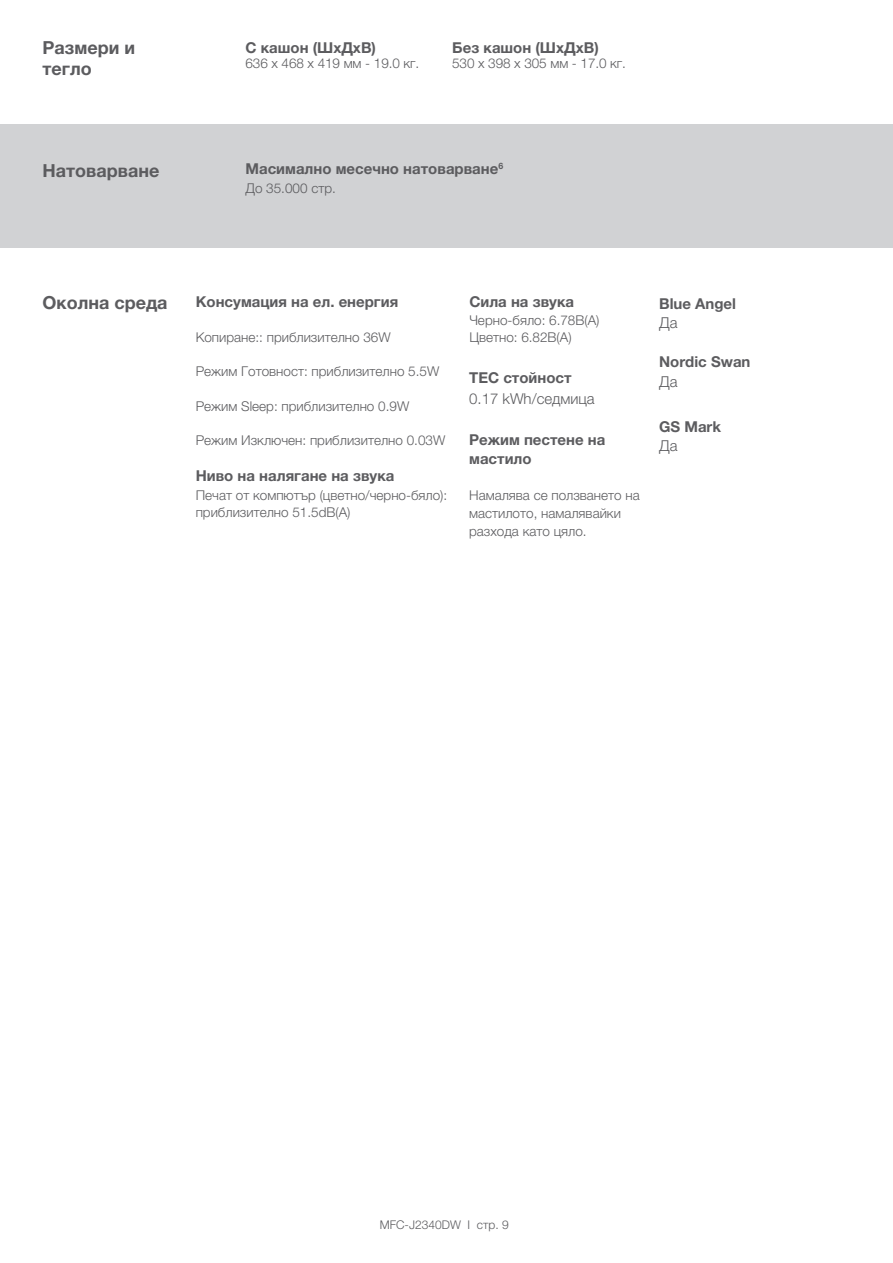
<style>
.page{position:relative;width:893px;height:1263px;background:#fff}
.page>*{position:absolute;margin:0;border:0;box-sizing:border-box;transform-origin:0 0}
.t1{font:700 18px/21px "Helvetica Neue LTW1 G";color:#5c5c5f}
.t2{font:700 15px/19.2px "Helvetica Neue LTW1 G";color:#5c5c5f}
.t3{font:300 15px "Helvetica Neue LTW1 G";color:#5c5c5f}
.t4{font:300 13.5px/18px "Helvetica Neue LTW1 G";color:#5c5c5f}
.t5{font:300 12px "Helvetica Neue LTW1 G";color:#5c5c5f}
</style>
<div class="page">
<div style="left:0;top:124px;width:893px;height:124px;background:#d1d2d4"></div>
<h1 class="t1" style="left:43px;top:37px;width:94px">Размери и тегло</h1>
<p class="t2" style="left:245px;top:38px;width:132px">С кашон (ШxДxВ)</p>
<p class="t4" style="left:245px;top:54px;width:175px">636 x 468 x 419 мм - 19.0 кг.</p>
<p class="t2" style="left:452px;top:38px;width:148px">Без кашон (ШxДxВ)</p>
<p class="t4" style="left:452px;top:54px;width:175px">530 x 398 x 305 мм - 17.0 кг.</p>
<h1 class="t1" style="left:43px;top:160px;width:118px">Натоварване</h1>
<p class="t2" style="left:245px;top:159px;width:259px">Масимално месечно натоварване<sup>6</sup></p>
<p class="t4" style="left:245px;top:179px;width:92px">До 35.000 стр.</p>
<h1 class="t1" style="left:43px;top:292px;width:127px">Околна среда</h1>
<p class="t2" style="left:196px;top:292px;width:204px">Консумация на ел. енергия</p>
<p class="t4" style="left:196px;top:328px;width:196px">Копиране:: приблизително 36W</p>
<p class="t4" style="left:196px;top:362px;width:245px">Режим Готовност: приблизително 5.5W</p>
<p class="t4" style="left:196px;top:397px;width:215px">Режим Sleep: приблизително 0.9W</p>
<p class="t4" style="left:196px;top:431px;width:251px">Режим Изключен: приблизително 0.03W</p>
<p class="t2" style="left:196px;top:466px;width:200px">Ниво на налягане на звука</p>
<p class="t4" style="left:196px;top:486px;width:253px">Печат от компютър (цветно/черно-бяло): приблизително 51.5dB(A)</p>
<p class="t2" style="left:469px;top:292px;width:106px">Сила на звука</p>
<p class="t4" style="left:469px;top:311px;width:132px;line-height:17.1px">Черно-бяло: 6.78B(A)<br>Цветно: 6.82B(A)</p>
<p class="t2" style="left:469px;top:368px;width:104px">TEC стойност</p>
<p class="t3" style="left:469px;top:389px;width:127px">0.17 kWh/седмица</p>
<p class="t2" style="left:469px;top:430px;width:138px">Режим пестене на мастило</p>
<p class="t4" style="left:469px;top:486px;width:172px">Намалява се ползването на мастилото, намалявайки разхода като цяло.</p>
<p class="t2" style="left:659px;top:294px;width:78px">Blue Angel</p>
<p class="t3" style="left:659px;top:314px;width:20px">Да</p>
<p class="t2" style="left:659px;top:352px;width:93px">Nordic Swan</p>
<p class="t3" style="left:659px;top:373px;width:20px">Да</p>
<p class="t2" style="left:659px;top:417px;width:63px">GS Mark</p>
<p class="t3" style="left:659px;top:437px;width:20px">Да</p>
<p class="t5" style="left:380px;top:1217px;width:130px">MFC-J2340DW I стр. 9</p>
</div>
